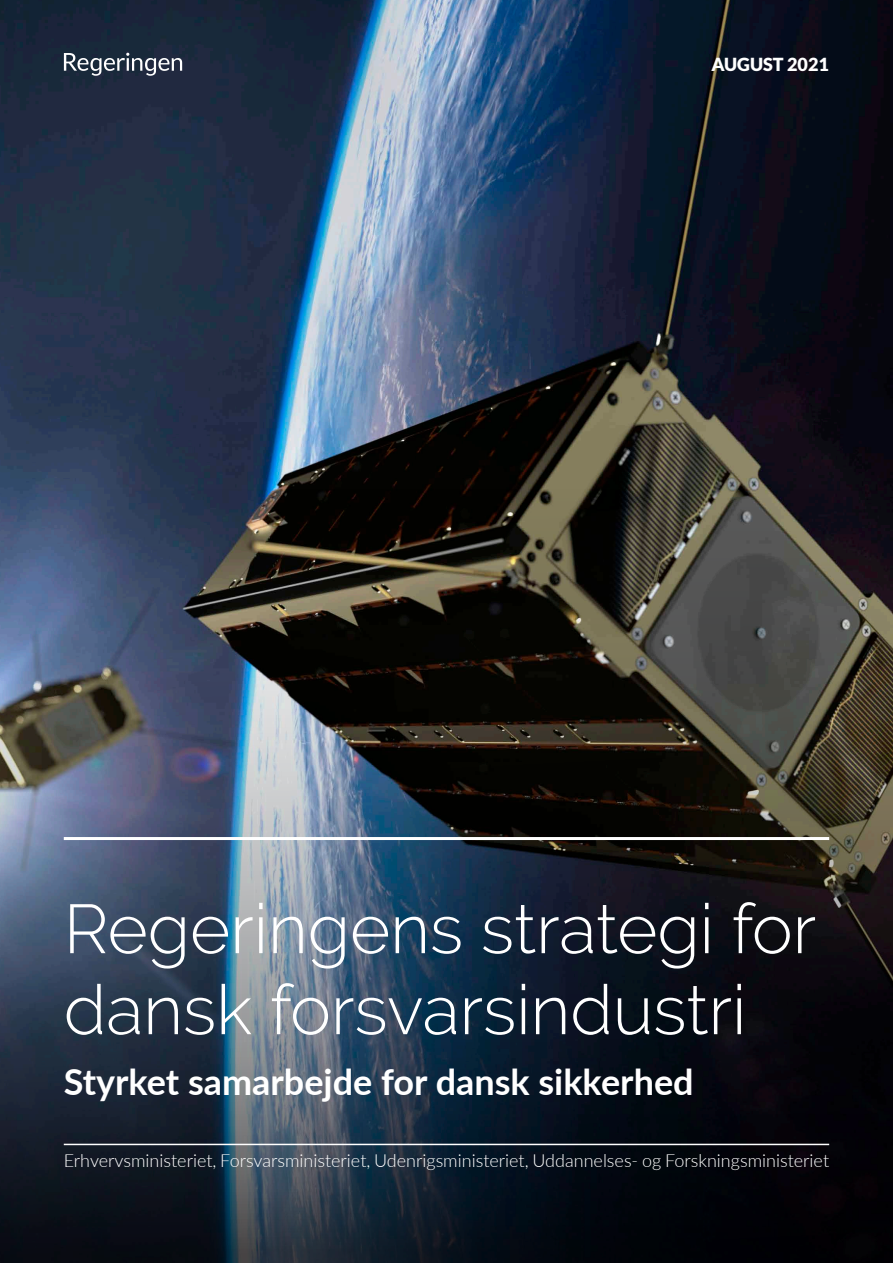
<style>
.page{position:relative;width:893px;height:1263px;background:#fff}
.page>*{position:absolute;margin:0;border:0;box-sizing:border-box;transform-origin:0 0}
.t1{font:300 69px/81px "Raleway";color:#fff}
._2_Undertitel{font:700 36px "Lato";color:#fff}
.Ministerium{font:300 18px "Lato";color:#fff}
.Måned_Årstal{font:900 18px "Lato";color:#fff}
</style>
<div class="page">
<img style="left:0;top:0;width:893px;height:1263px">
<hr style="left:64px;top:837px;width:765px;height:3px;background:#fff">
<hr style="left:64px;top:1144px;width:765px;height:1px;background:#fff">
<svg style="left:64px;top:53px;width:118px;height:23px;background:#545e6c"></svg>
<p class="Måned_Årstal" style="left:711px;top:54px;width:119px">AUGUST 2021</p>
<p class="t1" style="left:64px;top:888px;width:754px">Regeringens strategi for dansk forsvarsindustri</p>
<p class="_2_Undertitel" style="left:64px;top:1055px;width:631px">Styrket samarbejde for dansk sikkerhed</p>
<p class="Ministerium" style="left:64px;top:1148px;width:767px">Erhvervsministeriet, Forsvarsministeriet, Udenrigsministeriet, Uddannelses- og Forskningsministeriet</p>
</div>
